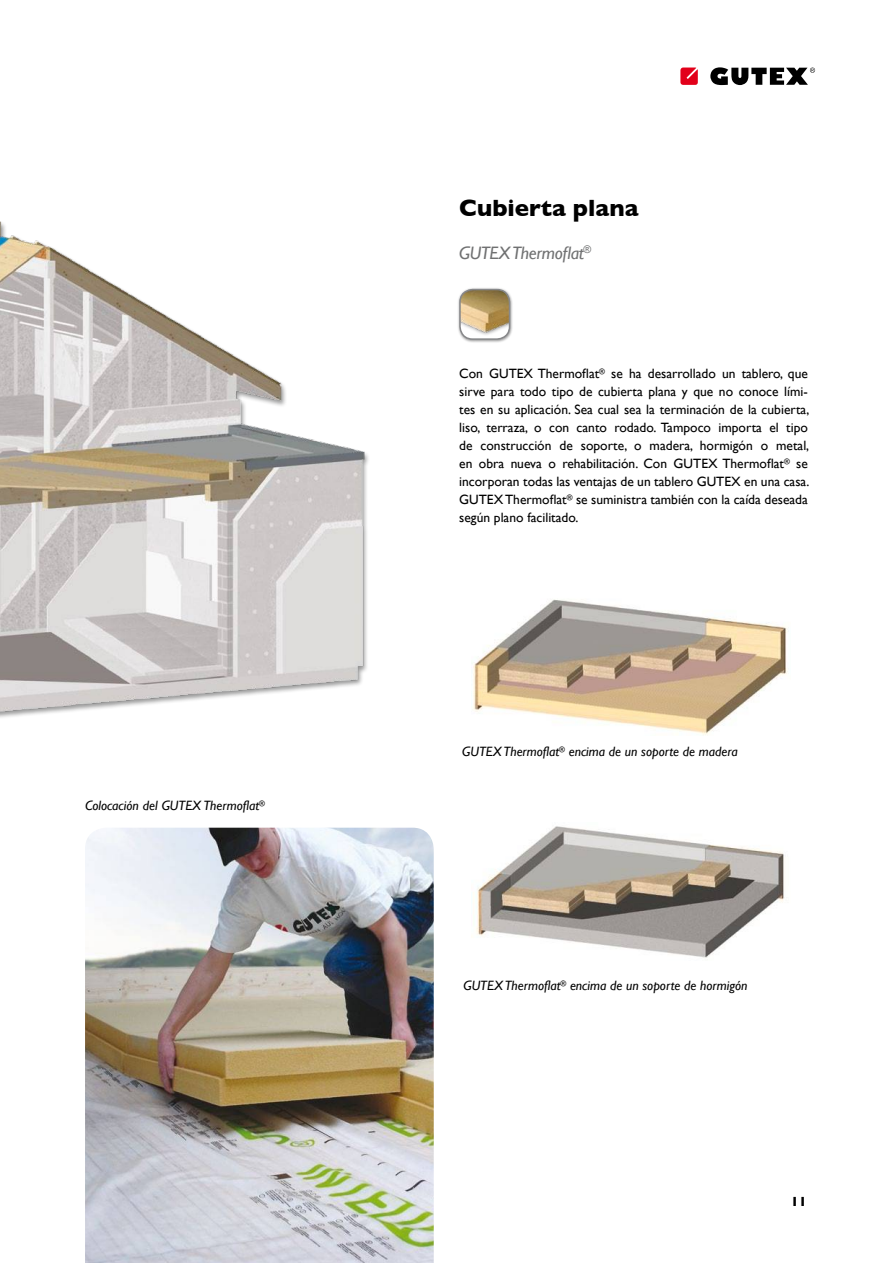
<style>
.page{position:relative;width:893px;height:1263px;background:#fff}
.page>*{position:absolute;margin:0;border:0;box-sizing:border-box;transform-origin:0 0}
.t1{font:700 24px "Gill Sans";color:#000}
.t2{font:italic 18px "Gill Sans";letter-spacing:-.02em;color:#707172}
.t3{font:13.5px/18px "Gill Sans";color:#000;text-align:justify}
.t4{font:italic 13.5px "Gill Sans";color:#000}
.t5{font:700 13.5px "Gill Sans";color:#000}
</style>
<div class="page">
<img style="left:0;top:221px;width:369px;height:497px">
<img style="left:85px;top:828px;width:349px;height:435px">
<img style="left:473px;top:826px;width:312px;height:132px">
<img style="left:472px;top:599px;width:316px;height:136px">
<svg style="left:710px;top:67px;width:105px;height:18px"></svg>
<svg style="left:680px;top:68px;width:18px;height:17px"></svg>
<div style="left:457px;top:287px;width:56px;height:56px;background:#000;opacity:.4"></div>
<img style="left:460px;top:290px;width:49px;height:49px">
<div style="left:459px;top:289px;width:51px;height:51px;border:2px solid #87888a;border-radius:13px"></div>
<p class="t4" style="left:85px;top:798px;width:181px">Colocación del GUTEX Thermoflat<sup>®</sup></p>
<h1 class="t1" style="left:459px;top:194px;width:181px">Cubierta plana</h1>
<h2 class="t2" style="left:459px;top:243px;width:133px">GUTEX Thermoflat<sup>®</sup></h2>
<p class="t3" style="left:459px;top:364px;width:352px">Con GUTEX Thermoflat<sup>®</sup> se ha desarrollado un tablero, que sirve para todo tipo de cubierta plana y que no conoce lími&shy;tes en su aplicación. Sea cual sea la terminación de la cubierta, liso, terraza, o con canto rodado. Tampoco importa el tipo de construcción de soporte, o madera, hormigón o metal, en obra nueva o rehabilitación. Con GUTEX Thermoflat<sup>®</sup> se incorporan todas las ventajas de un tablero GUTEX en una casa.<br>GUTEX Thermoflat<sup>®</sup> se suministra también con la caída deseada según plano facilitado.</p>
<p class="t4" style="left:462px;top:744px;width:277px">GUTEX Thermoflat<sup>®</sup> encima de un soporte de madera</p>
<p class="t4" style="left:464px;top:978px;width:285px">GUTEX Thermoflat<sup>®</sup> encima de un soporte de hormigón</p>
<p class="t5" style="left:791px;top:1194px;width:18px">11</p>
</div>
